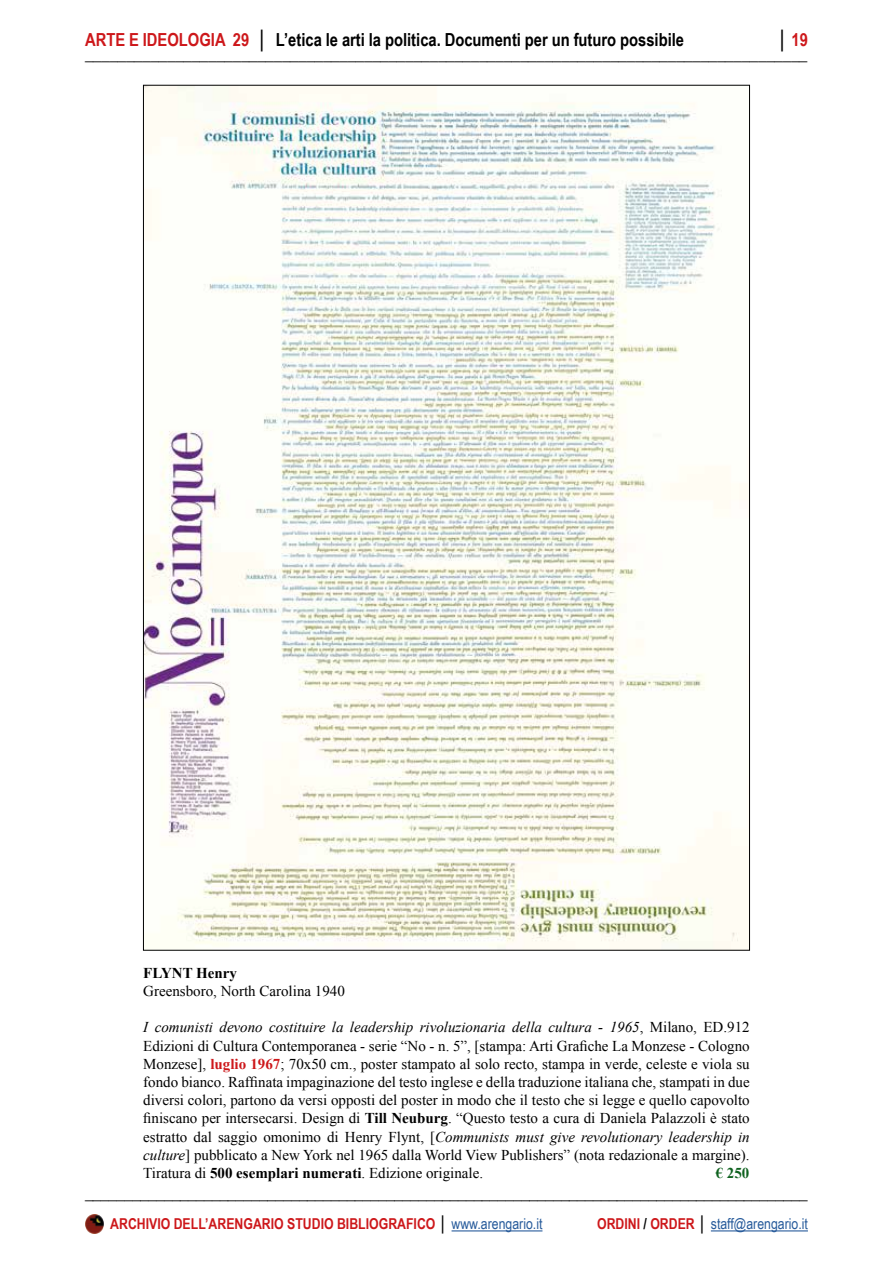
<style>
.page{position:relative;width:893px;height:1263px;background:#fff}
.page>*{position:absolute;margin:0;border:0;box-sizing:border-box;transform-origin:0 0}
.t1{font:18px/13.5px "Arial Narrow";color:#000;text-align:right}
.t2{font:700 18px "Arial Narrow";color:#000}
.t3{font:15px/18.1px "Times New Roman";color:#000;text-align:justify}
.t4{font:700 15px "Arial Narrow";color:#cd171a}
.t5{font:15px "Arial Narrow";color:#275b9b}
.t6{font:700 15px "Times New Roman";color:#000}
.t7{font:700 15px "Times New Roman";color:#0f621f}
.s1{font-weight:700}
.s2{font-weight:700;color:#cd171a}
.s3{color:#cd171a}
.s4{font-style:italic}
.s5{color:#000}
.s6{font-weight:400;color:#275b9b}
.s7{font-weight:700;color:#000}
</style>
<div class="page">
<hr style="left:452px;top:1230px;width:90px;height:1px;background:#275b9b">
<hr style="left:711px;top:1230px;width:97px;height:1px;background:#275b9b">
<img style="left:85px;top:1215px;width:19px;height:18px">
<img style="left:145px;top:87px;width:603px;height:861px">
<p class="t1" style="left:85px;top:32px;width:724px"><span class="s1">│</span> <span class="s2">19 </span>________________________________________________________________________________________</p>
<p class="t2" style="left:85px;top:26px;width:601px"><span class="s3">ARTE E IDEOLOGIA 29</span> │ L’etica le arti la politica. Documenti per un futuro possibile</p>
<p class="t6" style="left:143px;top:962px;width:95px">FLYNT Henry</p>
<p class="t3" style="left:143px;top:982px;width:203px">Greensboro, North Carolina 1940</p>
<p class="t3" style="left:143px;top:1018px;width:608px"><span class="s4">I comunisti devono costituire la leadership rivoluzionaria della cultura - 1965</span>, Milano, ED.912<br>Edizioni di Cultura Contemporanea - serie “No - n. 5”, [stampa: Arti Grafiche La Monzese - Cologno Monzese], <span class="s2">luglio 1967</span>; 70x50 cm., poster stampato al solo recto, stampa in verde, celeste e viola su fondo bianco. Raffinata impaginazione del testo inglese e della traduzione italiana che, stampati in due diversi colori, partono da versi opposti del poster in modo che il testo che si legge e quello capovolto finiscano per intersecarsi. Design di <span class="s1">Till Neuburg</span>. “Questo testo a cura di Daniela Palazzoli è stato estratto dal saggio omonimo di Henry Flynt, [<span class="s4">Communists must give revolutionary leadership in culture</span>] pubblicato a New York nel 1965 dalla World View Publishers” (nota redazionale a margine).<br>Tiratura di <span class="s1">500 esemplari numerati</span>. Edizione originale.</p>
<p class="t7" style="left:716px;top:1162px;width:35px">€ 250</p>
<p class="t1" style="left:85px;top:1185px;width:724px">___________________________________________________________________________________________</p>
<p class="t4" style="left:110px;top:1213px;width:434px">ARCHIVIO DELL’ARENGARIO STUDIO BIBLIOGRAFICO <span class="s5">│</span> <span class="s6">www.arengario.it</span></p>
<p class="t5" style="left:597px;top:1213px;width:212px"><span class="s2">ORDINI</span> <span class="s7">/</span> <span class="s2">ORDER</span> <span class="s7">│</span> staff@arengario.it</p>
</div>
